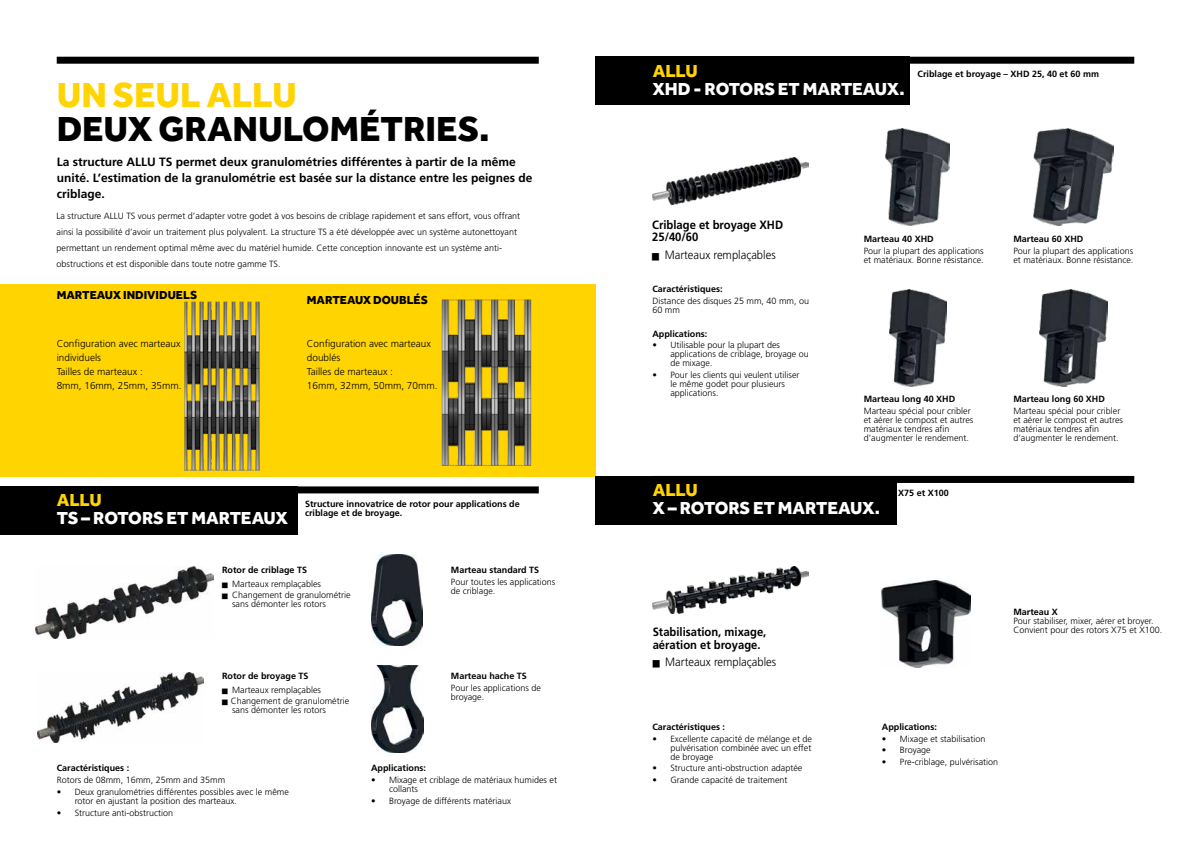
<style>
.page{position:relative;width:1191px;height:842px;background:#fff}
.page>*{position:absolute;margin:0;border:0;box-sizing:border-box;transform-origin:0 0}
.t1{font:800 36px "Effra";color:#000}
.t2{font:800 36px "Effra";color:#ffd400}
.t3{font:800 18px "Effra";color:#fff}
.t4{font:800 18px "Effra";color:#ffd400}
.t5{font:700 12px/16px "Frutiger";color:#000}
.t6{font:700 12px/12px "Frutiger";color:#000;scale:.94 1}
.t7{font:300 12px "Frutiger";color:#000;scale:.94 1}
.t8{font:800 12px "Effra";color:#000}
.t9{font:300 10px/14px "Frutiger";color:#000}
.t10{font:300 9px/9px "Frutiger";color:#000}
.t11{font:700 9px/9px "Frutiger";color:#000}
</style>
<div class="page">
<div style="left:57px;top:57px;width:482px;height:7px;background:#000"></div>
<div style="left:0;top:284px;width:595px;height:192px;background:#ffd400"></div>
<div style="left:0;top:486px;width:298px;height:49px;background:#000"></div>
<img style="left:371px;top:555px;width:52px;height:90px">
<img style="left:371px;top:665px;width:53px;height:88px">
<img style="left:35px;top:567px;width:178px;height:72px">
<img style="left:38px;top:673px;width:166px;height:69px">
<div style="left:652px;top:57px;width:482px;height:7px;background:#000"></div>
<div style="left:652px;top:476px;width:482px;height:7px;background:#000"></div>
<div style="left:57px;top:486px;width:482px;height:7px;background:#000"></div>
<img style="left:885px;top:129px;width:65px;height:97px">
<img style="left:882px;top:580px;width:88px;height:87px">
<img style="left:889px;top:289px;width:57px;height:97px">
<img style="left:1034px;top:129px;width:79px;height:97px">
<img style="left:1039px;top:289px;width:68px;height:97px">
<img style="left:652px;top:157px;width:156px;height:48px">
<img style="left:652px;top:566px;width:156px;height:47px">
<div style="left:595px;top:57px;width:314px;height:48px;background:#000"></div>
<div style="left:595px;top:476px;width:301px;height:48px;background:#000"></div>
<img style="left:441px;top:299px;width:91px;height:167px">
<img style="left:184px;top:301px;width:76px;height:170px">
<h1 class="t2" style="left:57px;top:73px;width:242px">UN SEUL ALLU</h1>
<h1 class="t1" style="left:57px;top:107px;width:434px">DEUX GRANULOMÉTRIES.</h1>
<h3 class="t5" style="left:57px;top:154px;width:477px">La structure ALLU TS permet deux granulométries différentes à partir de la même unité. L’estimation de la granulométrie est basée sur la distance entre les peignes de criblage.</h3>
<p class="t10" style="left:57px;top:208px;width:465px;line-height:16px">La structure ALLU TS vous permet d’adapter votre godet à vos besoins de criblage rapidement et sans effort, vous offrant ainsi la possibilité d’avoir un traitement plus polyvalent. La structure TS a été développée avec un système autonettoyant permettant un rendement optimal même avec du matériel humide. Cette conception innovante est un système anti&shy;obstructions et est disponible dans toute notre gamme TS.</p>
<h3 class="t8" style="left:57px;top:288px;width:142px">MARTEAUX INDIVIDUELS</h3>
<h3 class="t8" style="left:307px;top:292px;width:122px">MARTEAUX DOUBLÉS</h3>
<p class="t9" style="left:57px;top:336px;width:126px">Configuration avec marteaux individuels<br>Tailles de marteaux :<br>8mm, 16mm, 25mm, 35mm.</p>
<p class="t9" style="left:307px;top:336px;width:132px">Configuration avec marteaux doublés<br>Tailles de marteaux :<br>16mm, 32mm, 50mm, 70mm.</p>
<h2 class="t4" style="left:57px;top:489px;width:47px">ALLU</h2>
<h2 class="t3" style="left:57px;top:507px;width:233px">TS – ROTORS ET MARTEAUX</h2>
<p class="t11" style="left:305px;top:499px;width:216px">Structure innovatrice de rotor pour applications de criblage et de broyage.</p>
<p class="t11" style="left:222px;top:566px;width:87px">Rotor de criblage TS</p>
<p class="t10" style="left:232px;top:578px;width:120px;line-height:11.1px">Marteaux remplaçables<br>Changement de granulométrie</p>
<p class="t10" style="left:232px;top:599px;width:95px">sans démonter les rotors</p>
<p class="t11" style="left:451px;top:566px;width:90px">Marteau standard TS</p>
<p class="t10" style="left:451px;top:578px;width:106px">Pour toutes les applications de criblage.</p>
<p class="t11" style="left:222px;top:672px;width:88px">Rotor de broyage TS</p>
<p class="t10" style="left:231px;top:684px;width:120px;line-height:11.1px">Marteaux remplaçables<br>Changement de granulométrie</p>
<p class="t10" style="left:232px;top:705px;width:95px">sans démonter les rotors</p>
<p class="t11" style="left:57px;top:763px;width:74px">Caractéristiques :</p>
<p class="t10" style="left:57px;top:775px;width:170px">Rotors de 08mm, 16mm, 25mm and 35mm</p>
<p class="t10" style="left:75px;top:787px;width:216px;text-indent:-18px">• Deux granulométries différentes possibles avec le même rotor en ajustant la position des marteaux.</p>
<p class="t10" style="left:57px;top:808px;width:118px">• Structure anti-obstruction</p>
<p class="t11" style="left:451px;top:672px;width:78px">Marteau hache TS</p>
<p class="t10" style="left:451px;top:684px;width:92px">Pour les applications de broyage.</p>
<p class="t11" style="left:371px;top:763px;width:56px">Applications:</p>
<p class="t10" style="left:389px;top:775px;width:170px;text-indent:-18px">• Mixage et criblage de matériaux humides et collants</p>
<p class="t10" style="left:371px;top:796px;width:142px">• Broyage de différents matériaux</p>
<h2 class="t4" style="left:652px;top:59px;width:47px">ALLU</h2>
<h2 class="t3" style="left:652px;top:77px;width:253px">XHD - ROTORS ET MARTEAUX.</h2>
<p class="t11" style="left:917px;top:69px;width:183px">Criblage et broyage – XHD 25, 40 et 60 mm</p>
<h3 class="t6" style="left:652px;top:219px;width:141px">Criblage et broyage XHD<br>25/40/60</h3>
<h3 class="t7" style="left:665px;top:248px;width:119px">Marteaux remplaçables</h3>
<p class="t11" style="left:652px;top:285px;width:72px">Caractéristiques:</p>
<p class="t10" style="left:652px;top:296px;width:158px">Distance des disques 25 mm, 40 mm, ou<br>60 mm</p>
<p class="t11" style="left:652px;top:329px;width:56px">Applications:</p>
<p class="t10" style="left:670px;top:341px;width:140px;text-indent:-18px">• Utilisable pour la plupart des applications de criblage, broyage ou de mixage.</p>
<p class="t10" style="left:670px;top:371px;width:131px;text-indent:-18px">• Pour les clients qui veulent utiliser le même godet pour plusieurs applications.</p>
<p class="t11" style="left:863px;top:235px;width:72px">Marteau 40 XHD</p>
<p class="t10" style="left:863px;top:246px;width:122px">Pour la plupart des applications et matériaux. Bonne résistance.</p>
<p class="t11" style="left:863px;top:394px;width:93px">Marteau long 40 XHD</p>
<p class="t10" style="left:863px;top:406px;width:111px">Marteau spécial pour cribler et aérer le compost et autres matériaux tendres afin d’augmenter le rendement.</p>
<h2 class="t4" style="left:652px;top:479px;width:47px">ALLU</h2>
<h2 class="t3" style="left:652px;top:497px;width:229px">X – ROTORS ET MARTEAUX.</h2>
<p class="t11" style="left:898px;top:488px;width:52px">X75 et X100</p>
<p class="t11" style="left:1013px;top:235px;width:72px">Marteau 60 XHD</p>
<p class="t10" style="left:1013px;top:246px;width:122px">Pour la plupart des applications et matériaux. Bonne résistance.</p>
<p class="t11" style="left:1013px;top:394px;width:93px">Marteau long 60 XHD</p>
<p class="t10" style="left:1013px;top:406px;width:111px">Marteau spécial pour cribler et aérer le compost et autres matériaux tendres afin d’augmenter le rendement.</p>
<h3 class="t6" style="left:652px;top:626px;width:122px">Stabilisation, mixage, aération et broyage.</h3>
<h3 class="t7" style="left:665px;top:655px;width:119px">Marteaux remplaçables</h3>
<p class="t11" style="left:652px;top:722px;width:74px">Caractéristiques :</p>
<p class="t10" style="left:670px;top:734px;width:143px;text-align:justify;text-indent:-18px">• Excellente capacité de mélange et de pulvérisation combinée avec un effet de broyage</p>
<p class="t10" style="left:652px;top:764px;width:151px">• Structure anti-obstruction adaptée</p>
<p class="t10" style="left:652px;top:776px;width:136px">• Grande capacité de traitement</p>
<p class="t11" style="left:1013px;top:607px;width:46px">Marteau X</p>
<p class="t10" style="left:1013px;top:616px;width:150px">Pour stabiliser, mixer, aérer et broyer.<br>Convient pour des rotors X75 et X100.</p>
<p class="t11" style="left:882px;top:722px;width:56px">Applications:</p>
<p class="t10" style="left:882px;top:734px;width:105px">• Mixage et stabilisation</p>
<p class="t10" style="left:882px;top:746px;width:50px">• Broyage</p>
<p class="t10" style="left:882px;top:758px;width:118px">• Pre-criblage, pulvérisation</p>
</div>
